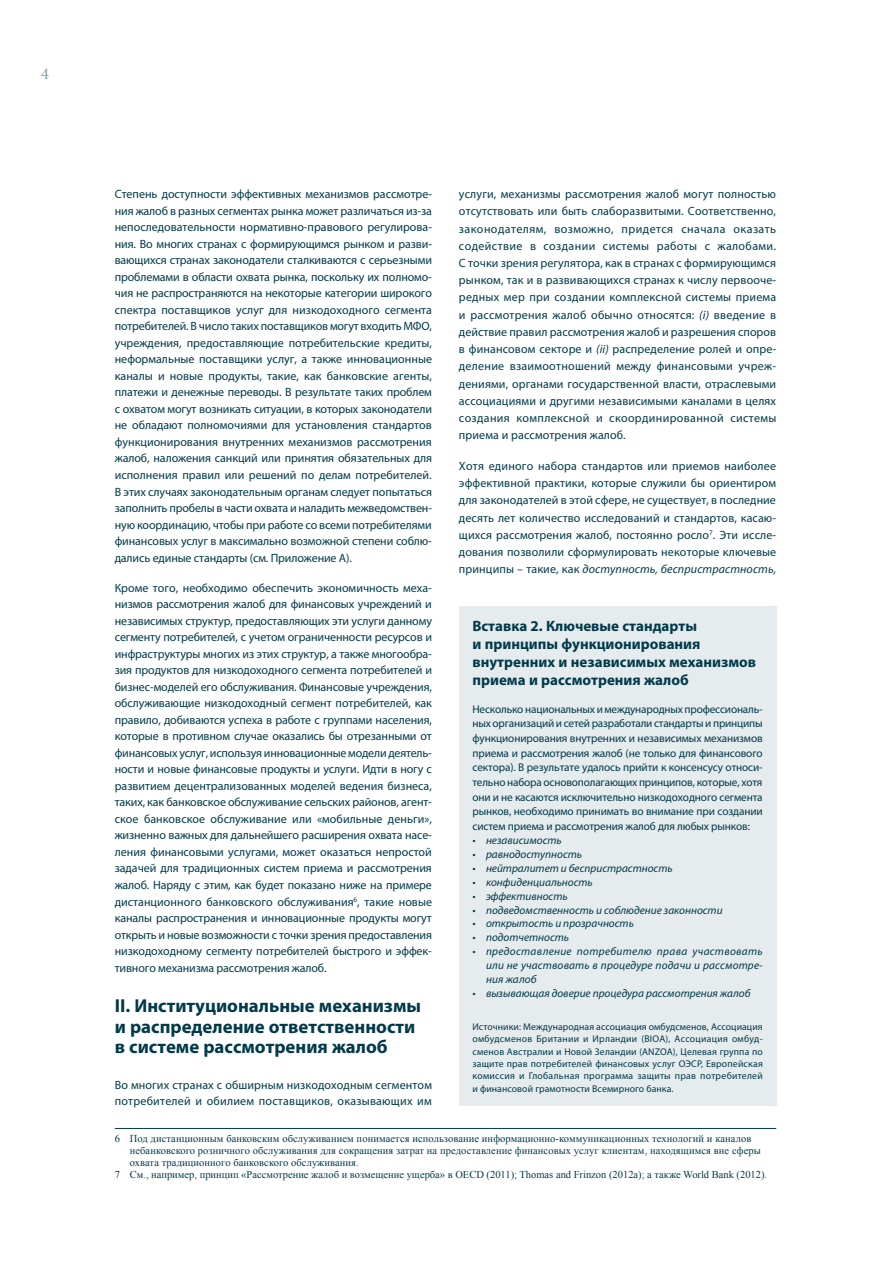
<style>
.page{position:relative;width:891px;height:1263px;background:#fff}
.page>*{position:absolute;margin:0;border:0;box-sizing:border-box;transform-origin:0 0}
.t1{font:700 18.75px/20.2px "Myriad Pro";color:#003a4a}
.t2{font:18px "Weiss Std";color:#809da4}
.t3{font:700 15px/18px "Myriad Pro";color:#003a4a}
.t4{font:12px/16.5px "Myriad Pro";letter-spacing:.01em;color:#003a4a;text-align:justify}
.t5{font:11.25px/14.7px "Myriad Pro";letter-spacing:-.01em;color:#003a4a;text-align:justify}
.t6{font:italic 11.25px/14px "Myriad Pro";color:#003a4a;text-align:justify}
.t7{font:10.5px "Times New Roman";letter-spacing:.01em;color:#003a4a}
.t8{font:9.75px/12.5px "Myriad Pro";letter-spacing:.01em;color:#003a4a;text-align:justify}
.s1{font-style:italic}
</style>
<div class="page">
<hr style="left:115px;top:1127px;width:661px;height:1px;background:#003a4a">
<div style="left:459px;top:606px;width:317px;height:499px;background:#e6ebed"></div>
<h2 class="t2" style="left:40px;top:62px;width:10px">4</h2>
<p class="t4" style="left:115px;top:186px;width:319px">Степень доступности эффективных механизмов рассмотре&shy;ния жалоб в разных сегментах рынка может различаться из-за непоследовательности нормативно-правового регулирова&shy;ния. Во многих странах с формирующимся рынком и разви&shy;вающихся странах законодатели сталкиваются с серьезными проблемами в области охвата рынка, поскольку их полномо&shy;чия не распространяются на некоторые категории широкого спектра поставщиков услуг для низкодоходного сегмента потребителей. В число таких поставщиков могут входить МФО, учреждения, предоставляющие потребительские кредиты, неформальные поставщики услуг, а также инновационные каналы и новые продукты, такие, как банковские агенты, платежи и денежные переводы. В результате таких проблем с охватом могут возникать ситуации, в которых законодатели не обладают полномочиями для установления стандартов функционирования внутренних механизмов рассмотрения жалоб, наложения санкций или принятия обязательных для исполнения правил или решений по делам потребителей.<br>В этих случаях законодательным органам следует попытаться заполнить пробелы в части охвата и наладить межведомствен&shy;ную координацию, чтобы при работе со всеми потребителями финансовых услуг в максимально возможной степени соблю&shy;дались единые стандарты (см. Приложение A).</p>
<p class="t4" style="left:115px;top:579px;width:319px">Кроме того, необходимо обеспечить экономичность меха&shy;низмов рассмотрения жалоб для финансовых учреждений и независимых структур, предоставляющих эти услуги данному сегменту потребителей, с учетом ограниченности ресурсов и инфраструктуры многих из этих структур, а также многообра&shy;зия продуктов для низкодоходного сегмента потребителей и бизнес-моделей его обслуживания. Финансовые учреждения, обслуживающие низкодоходный сегмент потребителей, как правило, добиваются успеха в работе с группами населения, которые в противном случае оказались бы отрезанными от финансовых услуг, используя инновационные модели деятель&shy;ности и новые финансовые продукты и услуги. Идти в ногу с развитием децентрализованных моделей ведения бизнеса, таких, как банковское обслуживание сельских районов, агент&shy;ское банковское обслуживание или «мобильные деньги», жизненно важных для дальнейшего расширения охвата насе&shy;ления финансовыми услугами, может оказаться непростой задачей для традиционных систем приема и рассмотрения жалоб. Наряду с этим, как будет показано ниже на примере дистанционного банковского обслуживания<sup>6</sup>, такие новые каналы распространения и инновационные продукты могут открыть и новые возможности с точки зрения предоставления низкодоходному сегменту потребителей быстрого и эффек&shy;тивного механизма рассмотрения жалоб.</p>
<h1 class="t1" style="left:115px;top:995px;width:308px">II. Институциональные механизмы и распределение ответственности в системе рассмотрения жалоб</h1>
<p class="t4" style="left:115px;top:1076px;width:319px">Во многих странах с обширным низкодоходным сегментом потребителей и обилием поставщиков, оказывающих им</p>
<p class="t4" style="left:459px;top:185px;width:319px;line-height:17.2px">услуги, механизмы рассмотрения жалоб могут полностью отсутствовать или быть слаборазвитыми. Соответственно, законодателям, возможно, придется сначала оказать содействие в создании системы работы с жалобами.<br>С точки зрения регулятора, как в странах с формирующимся рынком, так и в развивающихся странах к числу первооче&shy;редных мер при создании комплексной системы приема и рассмотрения жалоб обычно относятся: <span class="s1">(i)</span> введение в действие правил рассмотрения жалоб и разрешения споров в финансовом секторе и <span class="s1">(ii)</span> распределение ролей и опре&shy;деление взаимоотношений между финансовыми учреж&shy;дениями, органами государственной власти, отраслевыми ассоциациями и другими независимыми каналами в целях создания комплексной и скоординированной системы приема и рассмотрения жалоб.</p>
<p class="t4" style="left:459px;top:457px;width:319px;line-height:17.2px">Хотя единого набора стандартов или приемов наиболее эффективной практики, которые служили бы ориентиром для законодателей в этой сфере, не существует, в последние десять лет количество исследований и стандартов, касаю&shy;щихся рассмотрения жалоб, постоянно росло<sup>7</sup>. Эти иссле&shy;дования позволили сформулировать некоторые ключевые принципы – такие, как <span class="s1">доступность, беспристрастность,</span></p>
<p class="t3" style="left:472px;top:616px;width:285px">Вставка 2. Ключевые стандарты<br>и принципы функционирования внутренних и независимых механизмов приема и рассмотрения жалоб</p>
<p class="t5" style="left:472px;top:701px;width:292px">Несколько национальных и международных профессиональ&shy;ных организаций и сетей разработали стандарты и принципы функционирования внутренних и независимых механизмов приема и рассмотрения жалоб (не только для финансового сектора). В результате удалось прийти к консенсусу относи&shy;тельно набора основополагающих принципов, которые, хотя они и не касаются исключительно низкодоходного сегмента рынков, необходимо принимать во внимание при создании систем приема и рассмотрения жалоб для любых рынков:</p>
<p class="t6" style="left:472px;top:832px;width:91px">• независимость</p>
<p class="t6" style="left:472px;top:846px;width:111px">• равнодоступность</p>
<p class="t6" style="left:472px;top:860px;width:202px">• нейтралитет и беспристрастность</p>
<p class="t6" style="left:472px;top:874px;width:122px">• конфиденциальность</p>
<p class="t6" style="left:472px;top:888px;width:97px">• эффективность</p>
<p class="t6" style="left:472px;top:902px;width:252px">• подведомственность и соблюдение законности</p>
<p class="t6" style="left:472px;top:916px;width:163px">• открытость и прозрачность</p>
<p class="t6" style="left:472px;top:930px;width:98px">• подотчетность</p>
<p class="t6" style="left:486px;top:944px;width:278px;text-indent:-14px">• предоставление потребителю права участвовать или не участвовать в процедуре подачи и рассмотре&shy;ния жалоб</p>
<p class="t6" style="left:472px;top:986px;width:279px">• вызывающая доверие процедура рассмотрения жалоб</p>
<p class="t8" style="left:472px;top:1019px;width:292px">Источники: Международная ассоциация омбудсменов, Ассоциация омбудсменов Британии и Ирландии (BIOA), Ассоциация омбуд&shy;сменов Австралии и Новой Зеландии (ANZOA), Целевая группа по защите прав потребителей финансовых услуг ОЭСР, Европейская комиссия и Глобальная программа защиты прав потребителей и финансовой грамотности Всемирного банка.</p>
<p class="t7" style="left:115px;top:1131px;width:638px">6 Под дистанционным банковским обслуживанием понимается использование информационно-коммуникационных технологий и каналов</p>
<p class="t7" style="left:130px;top:1143px;width:633px">небанковского розничного обслуживания для сокращения затрат на предоставление финансовых услуг клиентам, находящимся вне сферы</p>
<p class="t7" style="left:130px;top:1155px;width:231px">охвата традиционного банковского обслуживания.</p>
<p class="t7" style="left:115px;top:1167px;width:654px">7 См., например, принцип «Рассмотрение жалоб и возмещение ущерба» в OECD (2011); Thomas and Frinzon (2012a); а также World Bank (2012).</p>
</div>
